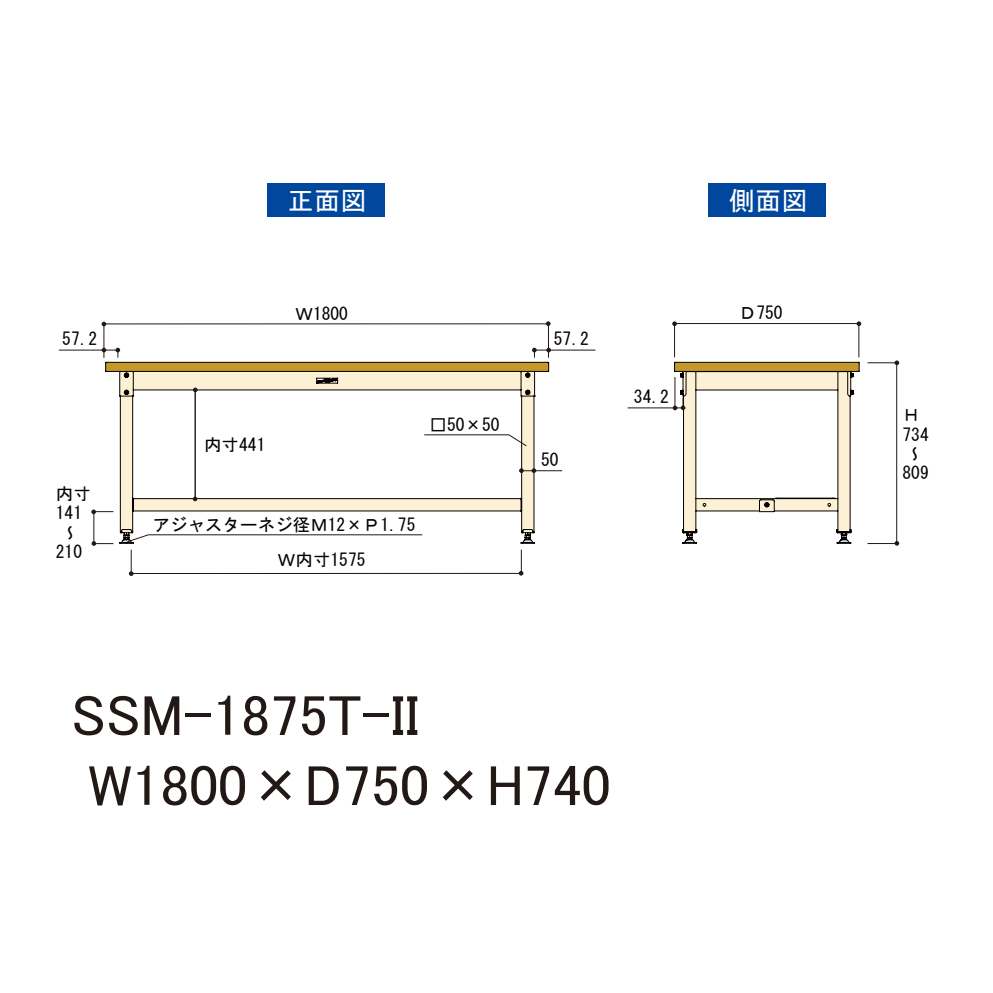
<style>
.page{position:relative;width:993px;height:993px;background:#fff}
.page>*{position:absolute;margin:0;border:0;box-sizing:border-box;transform-origin:0 0}
.t1{font:57.75px/70px "MS UI Gothic";color:#221815}
.t2{font:26.25px "MS Gothic";color:#fff}
.t3{font:17.5px/19.2px "MS Gothic";color:#040000}
</style>
<div class="page">
<div style="left:267px;top:183px;width:118px;height:34px;background:#00479d"></div>
<div style="left:708px;top:183px;width:118px;height:34px;background:#00479d"></div>
<svg style="left:105px;top:371px;width:444px;height:172px"></svg>
<svg style="left:102px;top:321px;width:4px;height:5px"></svg>
<svg style="left:58px;top:347px;width:537px;height:24px"></svg>
<svg style="left:545px;top:321px;width:5px;height:5px"></svg>
<hr style="left:195px;top:390px;width:1px;height:108px;background:#221815">
<svg style="left:193px;top:387px;width:4px;height:5px"></svg>
<svg style="left:193px;top:496px;width:4px;height:5px"></svg>
<svg style="left:91px;top:509px;width:5px;height:5px"></svg>
<svg style="left:91px;top:541px;width:5px;height:4px"></svg>
<svg style="left:129px;top:571px;width:4px;height:4px"></svg>
<svg style="left:518px;top:570px;width:5px;height:5px"></svg>
<hr style="left:521px;top:470px;width:41px;height:1px;background:#211815">
<svg style="left:519px;top:468px;width:4px;height:5px"></svg>
<svg style="left:531px;top:468px;width:5px;height:5px"></svg>
<svg style="left:120px;top:534px;width:302px;height:9px"></svg>
<svg style="left:423px;top:434px;width:104px;height:12px"></svg>
<div style="left:674px;top:323px;width:184px;height:34px;border:1px solid #221815"></div>
<svg style="left:672px;top:321px;width:4px;height:5px"></svg>
<svg style="left:856px;top:321px;width:5px;height:5px"></svg>
<svg style="left:672px;top:361px;width:187px;height:182px"></svg>
<svg style="left:894px;top:360px;width:4px;height:5px"></svg>
<svg style="left:894px;top:541px;width:4px;height:4px"></svg>
<hr style="left:627px;top:407px;width:55px;height:1px;background:#221815">
<h2 class="t2" style="left:288px;top:187px;width:80px">正面図</h2>
<h2 class="t2" style="left:728px;top:187px;width:80px">側面図</h2>
<p class="t3" style="left:295px;top:303px;width:54px">Ｗ1800</p>
<p class="t3" style="left:62px;top:329px;width:36px">57.2</p>
<p class="t3" style="left:553px;top:329px;width:36px">57.2</p>
<p class="t3" style="left:56px;top:484px;width:36px">内寸<br>141</p>
<p class="t3" style="left:56px;top:541px;width:28px">210</p>
<p class="t3" style="left:62px;top:523px;width:12px">～</p>
<p class="t3" style="left:204px;top:434px;width:63px">内寸441</p>
<p class="t3" style="left:429px;top:415px;width:72px">□50×50</p>
<p class="t3" style="left:153px;top:515px;width:264px">アジャスターネジ径Ｍ12×Ｐ1.75</p>
<p class="t3" style="left:278px;top:550px;width:89px">Ｗ内寸1575</p>
<p class="t3" style="left:541px;top:450px;width:19px">50</p>
<p class="t3" style="left:633px;top:387px;width:36px">34.2</p>
<h1 class="t1" style="left:88px;top:679px;width:523px;text-indent:-18px">SSM-1875T-II<br>W1800×D750×H740</h1>
<p class="t3" style="left:738px;top:303px;width:45px">Ｄ750</p>
<p class="t3" style="left:902px;top:405px;width:28px">Ｈ<br>734</p>
<p class="t3" style="left:902px;top:463px;width:28px">809</p>
<p class="t3" style="left:905px;top:443px;width:12px">～</p>
</div>
